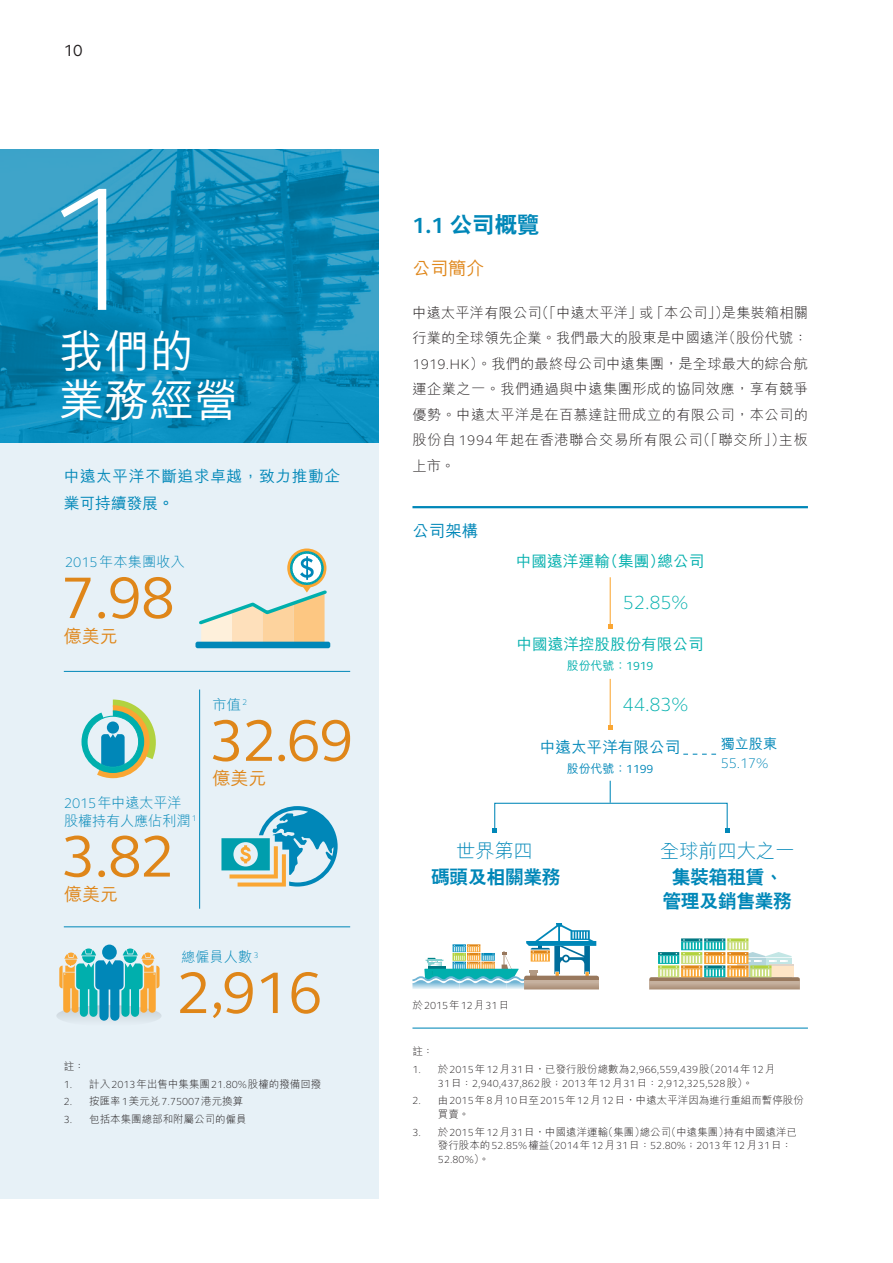
<style>
.page{position:relative;width:893px;height:1263px;background:#fff}
.page>*{position:absolute;margin:0;border:0;box-sizing:border-box;transform-origin:0 0}
.t1{font:300 180px "FS Elliot Pro";color:#fff}
.t2{font:60px "FS Elliot Pro";letter-spacing:-.025em;color:#df8619}
.C_Charpter{font:500 45px/49.5px "M Hei HK";color:#fff}
.C_Subhead_1{font:800 22.5px "C Hei 2 HK";color:#0087b8}
.t3{font:300 19.5px "FS Elliot Pro";letter-spacing:-.01em;color:#00afad}
.t4{font:300 19.5px "M Hei HK";letter-spacing:-.015em;color:#0087b8}
.t5{font:800 18.75px/24px "C Hei 2 HK";letter-spacing:-.015em;color:#0087b8;text-align:center}
.C_Subhead_2{font:500 18px "M Hei HK";color:#df8619}
.C_Subhead_2-2{font:500 16.5px "M Hei HK";color:#0087b8}
.t6{font:16.5px "FS Elliot Pro";color:#231f20}
.t7{font:500 15.75px "M Hei HK";letter-spacing:-.01em;color:#00afad}
.C_Caption_1{font:500 15.75px/27px "M Hei HK";letter-spacing:.035em;color:#0087b8}
.C_Caption_1-2{font:500 15.75px "M Hei HK";letter-spacing:-.01em;color:#0087b8}
.C_Body{font:300 14.25px/25.5px "M Hei HK";letter-spacing:.03em;color:#231f20;text-align:justify}
.C_Caption_2{font:300 14.25px/18px "M Hei HK";letter-spacing:-.015em;color:#0087b8}
.t8{font:300 14.25px "FS Elliot Pro";color:#0087b8}
.t9{font:500 14.25px "M Hei HK";color:#0087b8}
.t10{font:500 12px "M Hei HK";color:#00afad}
.t11{font:500 12px "M Hei HK";color:#0087b8}
.C_Notes{font:300 10.5px/13.5px "M Hei HK";color:#231f20}
.C_Notes-2{font:300 10.5px/13.5px "FS Elliot Pro";color:#231f20;text-align:center}
.s1{font-family:"FS Elliot Pro"}
.s2{font-family:"M Hei HK"}
.s3{font-family:"FS Elliot Pro";font-weight:700}
.s4{font-family:"FS Elliot Pro";font-weight:400}
</style>
<div class="page">
<div style="left:0;top:442px;width:378px;height:757px;background:#e7f1f7"></div>
<img style="left:0;top:149px;width:378px;height:293px">
<hr style="left:64px;top:671px;width:286px;height:1px;background:#0087b8">
<hr style="left:64px;top:926px;width:286px;height:1px;background:#0087b8">
<hr style="left:199px;top:689px;width:1px;height:220px;background:#0087b8">
<svg style="left:221px;top:806px;width:117px;height:80px"></svg>
<div style="left:56px;top:1005px;width:106px;height:21px;background:#e1ebf1;border-radius:50%"></div>
<svg style="left:59px;top:948px;width:101px;height:73px"></svg>
<div style="left:102px;top:944px;width:15px;height:16px;background:#0087b8;border-radius:50%"></div>
<div style="left:195px;top:642px;width:135px;height:6px;background:#0087b8;border-radius:2px"></div>
<svg style="left:287px;top:548px;width:39px;height:40px"></svg>
<svg style="left:196px;top:551px;width:133px;height:92px"></svg>
<svg style="left:81px;top:699px;width:75px;height:79px"></svg>
<div style="left:107px;top:721px;width:12px;height:13px;background:#0087b8;border-radius:50%"></div>
<div style="left:87px;top:716px;width:52px;height:51px;border:1px solid #00afad;border-radius:50%"></div>
<hr style="left:610px;top:577px;width:1px;height:49px;background:#faa633">
<svg style="left:608px;top:624px;width:4px;height:4px"></svg>
<hr style="left:610px;top:679px;width:1px;height:49px;background:#faa633">
<svg style="left:608px;top:726px;width:4px;height:4px"></svg>
<svg style="left:610px;top:781px;width:1px;height:22px"></svg>
<svg style="left:683px;top:754px;width:33px;height:1px"></svg>
<svg style="left:412px;top:923px;width:187px;height:66px"></svg>
<svg style="left:524px;top:980px;width:75px;height:9px"></svg>
<div style="left:494px;top:803px;width:234px;height:28px;border:1px solid #0087b8"></div>
<svg style="left:493px;top:828px;width:4px;height:4px"></svg>
<svg style="left:725px;top:828px;width:4px;height:4px"></svg>
<hr style="left:681px;top:938px;width:21px;height:3px;background:#007883">
<hr style="left:704px;top:938px;width:21px;height:3px;background:#007883">
<hr style="left:727px;top:938px;width:21px;height:3px;background:#b2d23f">
<svg style="left:649px;top:939px;width:151px;height:50px"></svg>
<hr style="left:412px;top:506px;width:396px;height:2px;background:#0087b8">
<hr style="left:412px;top:1027px;width:396px;height:1px;background:#0087b8">
<h3 class="t6" style="left:64px;top:40px;width:21px">10</h3>
<p class="t1" style="left:40px;top:128px;width:105px">1</p>
<p class="C_Charpter" style="left:59px;top:323px;width:182px">我們的業務經營</p>
<p class="C_Caption_1" style="left:64px;top:461px;width:278px">中遠太平洋不斷追求卓越，致力推動企業可持續發展。</p>
<p class="C_Caption_2" style="left:65px;top:553px;width:121px"><span class="s1">2015</span>年本集團收入</p>
<p class="t2" style="left:61px;top:557px;width:115px">7.98</p>
<p class="C_Subhead_2" style="left:64px;top:623px;width:55px">億美元</p>
<p class="C_Caption_2" style="left:64px;top:793px;width:134px"><span class="s1">2015</span>年中遠太平洋股權持有人應佔利潤 <sup>1</sup></p>
<p class="t2" style="left:61px;top:816px;width:115px">3.82</p>
<p class="C_Subhead_2" style="left:64px;top:881px;width:55px">億美元</p>
<p class="C_Caption_2" style="left:213px;top:695px;width:36px">市值<sup>2</sup></p>
<p class="t2" style="left:210px;top:700px;width:146px">32.69</p>
<p class="C_Subhead_2" style="left:213px;top:766px;width:55px">億美元</p>
<p class="C_Caption_2" style="left:181px;top:947px;width:79px">總僱員人數 <sup>3</sup></p>
<p class="t2" style="left:177px;top:952px;width:147px">2,916</p>
<p class="C_Notes" style="left:64px;top:1059px;width:22px">註：</p>
<p class="C_Notes" style="left:64px;top:1077px;width:259px"><span class="s1">1.</span> 計入<span class="s1">2013</span>年出售中集集團<span class="s1">21.80%</span>股權的撥備回撥</p>
<p class="C_Notes-2" style="left:64px;top:1095px;width:181px">2. <span class="s2">按匯率</span>1<span class="s2">美元兌</span>7.75007<span class="s2">港元換算</span></p>
<p class="C_Notes" style="left:64px;top:1112px;width:185px"><span class="s1">3.</span> 包括本集團總部和附屬公司的僱員</p>
<p class="C_Subhead_1" style="left:412px;top:209px;width:129px"><span class="s3">1.1</span> 公司概覽</p>
<p class="C_Subhead_2" style="left:412px;top:256px;width:73px">公司簡介</p>
<p class="C_Body" style="left:412px;top:299px;width:397px">中遠太平洋有限公司（「中遠太平洋」或「本公司」）是集裝箱相關行業的全球領先企業。我們最大的股東是中國遠洋（股份代號：<span class="s1">1919.HK</span>）。我們的最終母公司中遠集團，是全球最大的綜合航運企業之一。我們通過與中遠集團形成的協同效應，享有競爭優勢。中遠太平洋是在百慕達註冊成立的有限公司，本公司的股份自<span class="s1">1994</span>年起在香港聯合交易所有限公司（「聯交所」）主板上市。</p>
<p class="C_Subhead_2-2" style="left:412px;top:519px;width:67px">公司架構</p>
<p class="t7" style="left:516px;top:549px;width:190px">中國遠洋運輸（集團）總公司</p>
<p class="t3" style="left:623px;top:590px;width:67px">52.85%</p>
<p class="t7" style="left:517px;top:633px;width:189px">中國遠洋控股股份有限公司</p>
<p class="t10" style="left:567px;top:657px;width:88px">股份代號：<span class="s4">1919</span></p>
<p class="t3" style="left:623px;top:691px;width:67px">44.83%</p>
<p class="C_Caption_1-2" style="left:540px;top:736px;width:142px">中遠太平洋有限公司</p>
<p class="t11" style="left:567px;top:759px;width:88px">股份代號：<span class="s4">1199</span></p>
<p class="t9" style="left:721px;top:733px;width:58px">獨立股東</p>
<p class="t8" style="left:721px;top:753px;width:49px">55.17%</p>
<p class="t4" style="left:456px;top:837px;width:79px">世界第四</p>
<p class="t5" style="left:431px;top:865px;width:131px">碼頭及相關業務</p>
<p class="t5" style="left:662px;top:865px;width:131px">集裝箱租賃、管理及銷售業務</p>
<p class="t4" style="left:660px;top:837px;width:136px">全球前四大之一</p>
<p class="C_Notes-2" style="left:412px;top:998px;width:98px"><span class="s2">於</span>2015<span class="s2">年</span>12<span class="s2">月</span>31<span class="s2">日</span></p>
<p class="C_Notes" style="left:412px;top:1044px;width:22px">註：</p>
<p class="C_Notes-2" style="left:412px;top:1062px;width:364px">1. <span class="s2">於</span>2015<span class="s2">年</span>12<span class="s2">月</span>31<span class="s2">日，已發行股份總數為</span>2,966,559,439<span class="s2">股（</span>2014<span class="s2">年</span>12<span class="s2">月<br></span>31<span class="s2">日：</span>2,940,437,862<span class="s2">股；</span>2013<span class="s2">年</span>12<span class="s2">月</span>31<span class="s2">日：</span>2,912,325,528<span class="s2">股）。</span></p>
<p class="C_Notes" style="left:438px;top:1093px;width:367px;text-indent:-26px"><span class="s1">2.</span> 由<span class="s1">2015</span>年<span class="s1">8</span>月<span class="s1">10</span>日至<span class="s1">2015</span>年<span class="s1">12</span>月<span class="s1">12</span>日，中遠太平洋因為進行重組而暫停股份買賣。</p>
<p class="C_Notes" style="left:438px;top:1125px;width:361px;text-indent:-26px"><span class="s1">3.</span> 於<span class="s1">2015</span>年<span class="s1">12</span>月<span class="s1">31</span>日，中國遠洋運輸（集團）總公司（中遠集團）持有中國遠洋已發行股本的<span class="s1">52.85%</span>權益（<span class="s1">2014</span>年<span class="s1">12</span>月<span class="s1">31</span>日：<span class="s1">52.80%</span>；<span class="s1">2013</span>年<span class="s1">12</span>月<span class="s1">31</span>日：<br><span class="s1">52.80%</span>）。</p>
</div>
